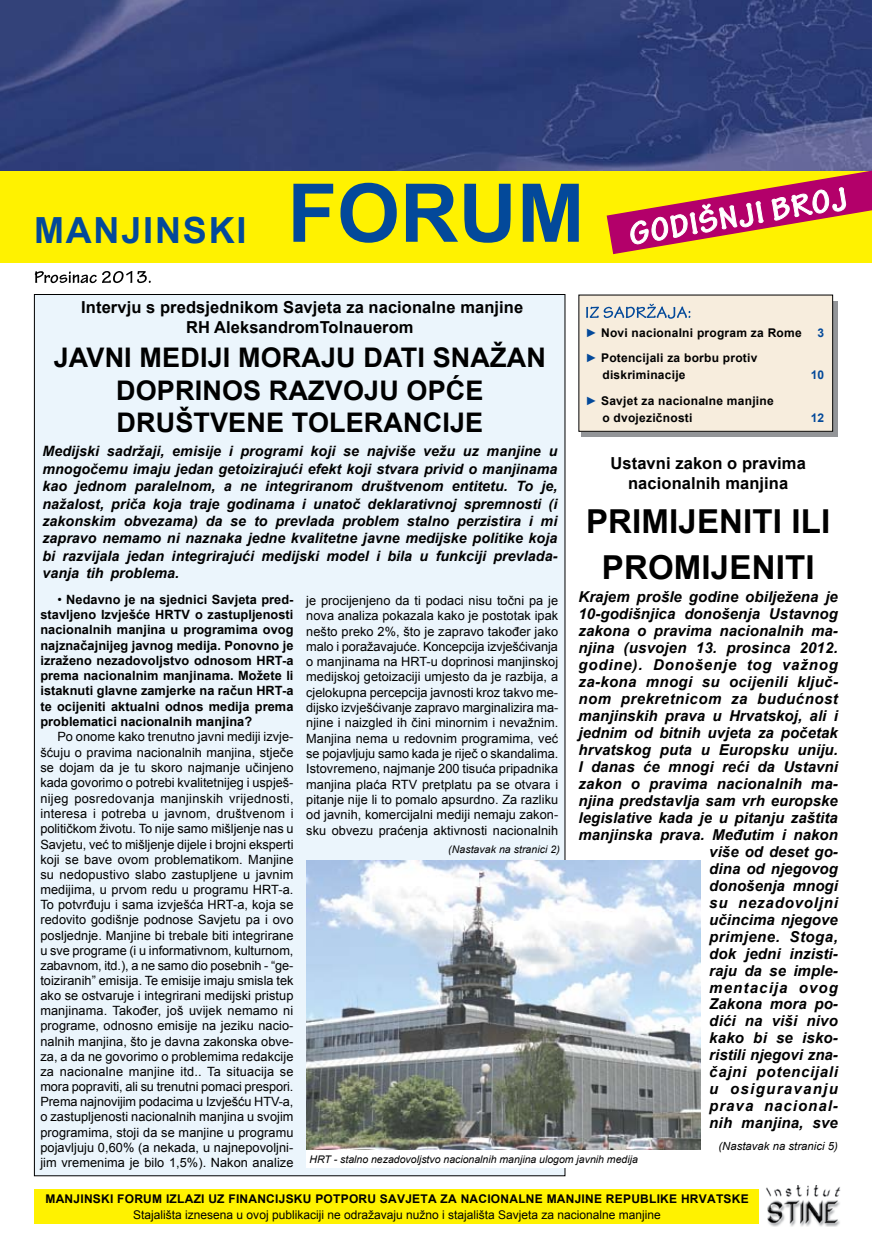
<style>
.page{position:relative;width:872px;height:1251px;background:#fff}
.page>*{position:absolute;margin:0;border:0;box-sizing:border-box;transform-origin:0 0}
.t1{font:700 81px "Arial";color:#03499a}
.t2{font:700 36px "Arial";letter-spacing:.05em;color:#03499a}
.t3{font:700 33px/46.2px "Arial";letter-spacing:.005em;color:#000;text-align:center}
.t4{font:700 27px/32.4px "Arial";letter-spacing:.005em;color:#000;text-align:center}
.t5{font:700 16.5px/19.5px "Arial";letter-spacing:.005em;color:#000;text-align:center}
.t6{font:italic 700 15px/17px "Arial";letter-spacing:.005em;color:#000;text-align:right}
.t7{font:italic 700 14.25px/17.4px "Arial";letter-spacing:.005em;color:#000;text-align:justify}
.t8{font:12.75px/15.1px "Arial";letter-spacing:.005em;color:#000;text-align:justify}
.t9{font:700 12.75px/15.3px "Arial";letter-spacing:.005em;color:#000;text-align:justify}
.t10{font:700 12px/17px "Arial";letter-spacing:.02em;color:#000}
.t11{font:12px "Arial";color:#000}
.t12{font:700 12px "Arial";color:#03499a}
.t13{font:italic 11.25px "Arial";letter-spacing:.005em;color:#000}
.t14{font:italic 10.5px "Arial";color:#000}
.s1{font-weight:400}
.s2{font-weight:400;font-style:italic;color:#03499a}
</style>
<div class="page">
<img style="left:0;top:0;width:872px;height:171px">
<div style="left:0;top:171px;width:872px;height:92px;background:#fff200"></div>
<svg style="left:35px;top:271px;width:116px;height:12px"></svg>
<div style="left:34px;top:294px;width:531px;height:881px;background:#ebf5fc"></div>
<div style="left:306px;top:1133px;width:395px;height:35px;background:#fff"></div>
<div style="left:34px;top:1189px;width:724px;height:34px;background:#fff200"></div>
<img style="left:766px;top:1185px;width:74px;height:40px">
<svg style="left:581px;top:301px;width:257px;height:135px;background:#7d7f81"></svg>
<svg style="left:606px;top:168px;width:266px;height:87px"></svg>
<div style="left:579px;top:295px;width:253px;height:136px;background:#f7eddd"></div>
<svg style="left:586px;top:304px;width:104px;height:15px"></svg>
<img style="left:306px;top:860px;width:395px;height:288px">
<h2 class="t2" style="left:34px;top:206px;width:214px">MANJINSKI</h2>
<h1 class="t1" style="left:287px;top:159px;width:298px">FORUM</h1>
<p class="t5" style="left:81px;top:298px;width:443px">Intervju s predsjednikom Savjeta za nacionalne manjine<br>RH AleksandromTolnauerom</p>
<h3 class="t4" style="left:54px;top:342px;width:494px">JAVNI MEDIJI MORAJU DATI SNAŽAN<br>DOPRINOS RAZVOJU OPĆE<br>DRUŠTVENE TOLERANCIJE</h3>
<p class="t7" style="left:42px;top:443px;width:516px">Medijski sadržaji, emisije i programi koji se najviše vežu uz manjine u mnogočemu imaju jedan getoizirajući efekt koji stvara privid o manjinama kao jednom paralelnom, a ne integriranom društvenom entitetu. To je, nažalost, priča koja traje godinama i unatoč deklarativnoj spremnosti (i zakonskim obvezama) da se to prevlada problem stalno perzistira i mi zapravo nemamo ni naznaka jedne kvalitetne javne medijske politike koja bi razvijala jedan integrirajući medijski model i bila u funkciji prevlada&shy;vanja tih problema.</p>
<p class="t9" style="left:40px;top:591px;width:255px;text-indent:17px"><span class="s1">•</span> Nedavno je na sjednici Savjeta pred&shy;stavljeno Izvješće HRTV o zastupljenosti nacionalnih manjina u programima ovog najznačajnijeg javnog medija. Ponovno je izraženo nezadovoljstvo odnosom HRT-a prema nacionalnim manjinama. Možete li istaknuti glavne zamjerke na račun HRT-a te ocijeniti aktualni odnos medija prema problematici nacionalnih manjina?</p>
<p class="t8" style="left:40px;top:729px;width:255px;text-indent:17px">Po onome kako trenutno javni mediji izvje&shy;šćuju o pravima nacionalnih manjina, stječe se dojam da je tu skoro najmanje učinjeno kada govorimo o potrebi kvalitetnijeg i uspješ&shy;nijeg posredovanja manjinskih vrijednosti, interesa i potreba u javnom, društvenom i političkom životu. To nije samo mišljenje nas u Savjetu, već to mišljenje dijele i brojni eksperti koji se bave ovom problematikom. Manjine su nedopustivo slabo zastupljene u javnim medijima, u prvom redu u programu HRT-a.<br>To potvrđuju i sama izvješća HRT-a, koja se redovito godišnje podnose Savjetu pa i ovo posljednje. Manjine bi trebale biti integrirane u sve programe (i u informativnom, kulturnom, zabavnom, itd.), a ne samo dio posebnih - “ge&shy;toiziranih” emisija. Te emisije imaju smisla tek ako se ostvaruje i integrirani medijski pristup manjinama. Također, još uvijek nemamo ni programe, odnosno emisije na jeziku nacio&shy;nalnih manjina, što je davna zakonska obve&shy;za, a da ne govorimo o problemima redakcije za nacionalne manjine itd.. Ta situacija se mora popraviti, ali su trenutni pomaci prespori.<br>Prema najnovijim podacima u Izvješću HTV-a, o zastupljenosti nacionalnih manjina u svojim programima, stoji da se manjine u programu pojavljuju 0,60% (a nekada, u najnepovoljni&shy;jim vremenima je bilo 1,5%). Nakon analize</p>
<p class="t10" style="left:585px;top:324px;width:218px"><span class="s2">►</span> Novi nacionalni program za Rome</p>
<p class="t12" style="left:817px;top:324px;width:8px">3</p>
<p class="t10" style="left:602px;top:350px;width:156px;text-indent:-17px"><span class="s2">►</span> Potencijali za borbu protiv diskriminacije</p>
<p class="t12" style="left:810px;top:367px;width:15px">10</p>
<p class="t10" style="left:602px;top:392px;width:173px;text-indent:-17px"><span class="s2">►</span> Savjet za nacionalne manjine o dvojezičnosti</p>
<p class="t12" style="left:810px;top:409px;width:15px">12</p>
<p class="t5" style="left:610px;top:453px;width:197px">Ustavni zakon o pravima nacionalnih manjina</p>
<h3 class="t3" style="left:586px;top:498px;width:246px">PRIMIJENITI ILI<br>PROMIJENITI</h3>
<p class="t6" style="left:578px;top:589px;width:262px">Krajem prošle godine obilježena je<br>10-godišnjica donošenja Ustavnog zakona o pravima nacionalnih ma&shy;njina (usvojen 13. prosinca 2012. godine). Donošenje tog važnog za-kona mnogi su ocijenili ključ&shy;nom prekretnicom za budućnost manjinskih prava u Hrvatskoj, ali i jednim od bitnih uvjeta za početak hrvatskog puta u Europsku uniju.<br>I danas će mnogi reći da Ustavni zakon o pravima nacionalnih ma&shy;njina predstavlja sam vrh europske legislative kada je u pitanju zaštita manjinska prava. Međutim i nakon više od deset go-<br>dina od njegovog<br>donošenja mnogi<br>su nezadovoljni<br>učincima njegove<br>primjene. Stoga,<br>dok jedni inzisti-<br>raju da se imple-<br>mentacija ovog<br>Zakona mora po-<br>dići na viši nivo<br>kako bi se isko-<br>ristili njegovi zna-<br>čajni potencijali<br>u osiguravanju<br>prava nacional-<br>nih manjina, sve</p>
<p class="t8" style="left:306px;top:593px;width:253px">je procijenjeno da ti podaci nisu točni pa je nova analiza pokazala kako je postotak ipak nešto preko 2%, što je zapravo također jako malo i poražavajuće. Koncepcija izvješćivanja o manjinama na HRT-u doprinosi manjinskoj medijskoj getoizaciji umjesto da je razbija, a cjelokupna percepcija javnosti kroz takvo me&shy;dijsko izvješćivanje zapravo marginalizira ma&shy;njine i naizgled ih čini minornim i nevažnim.<br>Manjina nema u redovnim programima, već se pojavljuju samo kada je riječ o skandalima.<br>Istovremeno, najmanje 200 tisuća pripadnika manjina plaća RTV pretplatu pa se otvara i pitanje nije li to pomalo apsurdno. Za razliku od javnih, komercijalni mediji nemaju zakon&shy;sku obvezu praćenja aktivnosti nacionalnih</p>
<p class="t14" style="left:448px;top:842px;width:113px">(Nastavak na stranici 2)</p>
<p class="t13" style="left:718px;top:1138px;width:121px">(Nastavak na stranici 5)</p>
<p class="t14" style="left:309px;top:1151px;width:330px">HRT - stalno nezadovoljstvo nacionalnih manjina ulogom javnih medija</p>
<p class="t10" style="left:45px;top:1189px;width:705px">MANJINSKI FORUM IZLAZI UZ FINANCIJSKU POTPORU SAVJETA ZA NACIONALNE MANJINE REPUBLIKE HRVATSKE</p>
<p class="t11" style="left:133px;top:1206px;width:529px">Stajališta iznesena u ovoj publikaciji ne odražavaju nužno i stajališta Savjeta za nacionalne manjine</p>
</div>
